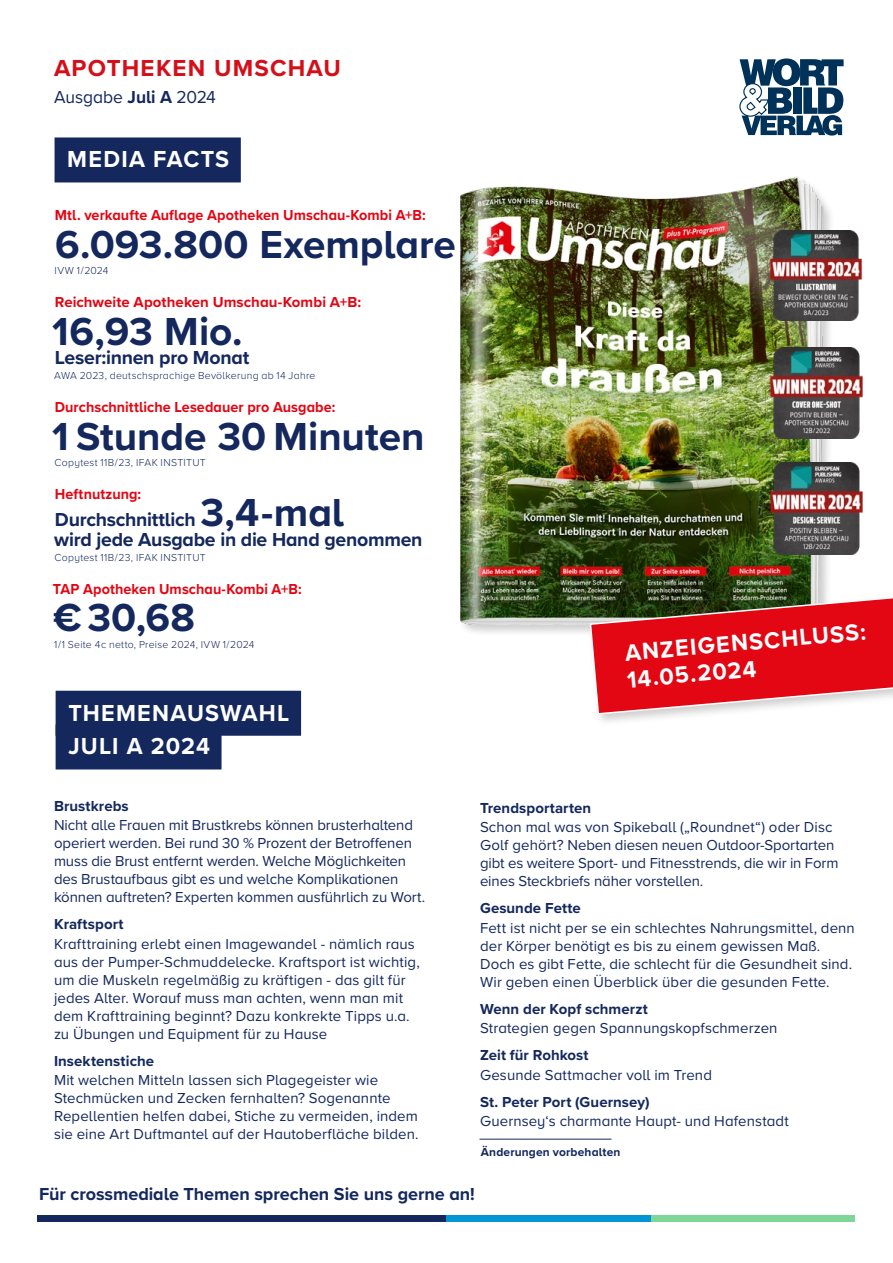
<style>
.page{position:relative;width:893px;height:1263px;background:#fff}
.page>*{position:absolute;margin:0;border:0;box-sizing:border-box;transform-origin:0 0}
.t1{font:700 40.5px "Proxima Nova A";color:#14285d}
.t2{font:700 24px/27px "Proxima Nova A";letter-spacing:.05em;color:#fff}
.t3{font:700 24px "Proxima Nova";letter-spacing:.05em;color:#d40f1a}
.t4{font:700 19.5px/19.5px "Proxima Nova A";letter-spacing:-.015em;color:#14285d}
.t5{font:700 18px "Proxima Nova A";letter-spacing:-.005em;color:#14285d}
.t6{font:18px "Proxima Nova A";letter-spacing:-.005em;color:#14285d}
.t7{font:15px/18px "Proxima Nova A";letter-spacing:.005em;color:#14285d}
.t8{font:700 15px "Proxima Nova A";letter-spacing:.005em;color:#e30613;scale:.96 1}
.t9{font:700 15px "Proxima Nova";letter-spacing:.005em;color:#14285d}
.t10{font:700 15px "Proxima Nova A";letter-spacing:.005em;color:#e30613}
.t11{font:700 12px "Proxima Nova A";letter-spacing:.015em;color:#14285d}
.t12{font:300 10.5px "Proxima Nova A";letter-spacing:.025em;color:#14285d}
.s1{font-weight:700}
.s2{font-size:40.5px}
</style>
<div class="page">
<div style="left:38px;top:1215px;width:408px;height:6px;background:#14285d"></div>
<div style="left:651px;top:1215px;width:204px;height:6px;background:#7ed699"></div>
<div style="left:446px;top:1215px;width:205px;height:6px;background:#0095d3"></div>
<div style="left:459px;top:176px;width:376px;height:462px;background:#000;opacity:.2"></div>
<img style="left:461px;top:176px;width:367px;height:448px">
<div style="left:586px;top:584px;width:307px;height:143px;background:#000;opacity:.2"></div>
<svg style="left:589px;top:586px;width:304px;height:129px"></svg>
<div style="left:55px;top:137px;width:186px;height:45px;background:#14285d"></div>
<div style="left:56px;top:691px;width:245px;height:45px;background:#14285d"></div>
<div style="left:56px;top:724px;width:166px;height:45px;background:#14285d"></div>
<hr style="left:479px;top:1139px;width:132px;height:1px;background:#14285d">
<svg style="left:739px;top:58px;width:105px;height:78px"></svg>
<img style="left:766px;top:231px;width:97px;height:90px">
<img style="left:766px;top:347px;width:97px;height:92px">
<img style="left:766px;top:462px;width:97px;height:92px">
<p class="t3" style="left:54px;top:50px;width:289px">APOTHEKEN UMSCHAU</p>
<p class="t6" style="left:54px;top:83px;width:163px">Ausgabe <span class="s1">Juli A</span> 2024</p>
<p class="t2" style="left:67px;top:145px;width:163px">MEDIA FACTS</p>
<p class="t8" style="left:55px;top:204px;width:388px">Mtl. verkaufte Auflage Apotheken Umschau-Kombi A+B:</p>
<p class="t1" style="left:55px;top:214px;width:402px">6.093.800 Exemplare</p>
<p class="t12" style="left:55px;top:263px;width:55px">IVW 1 / 2024</p>
<p class="t10" style="left:55px;top:291px;width:308px">Reichweite Apotheken Umschau-Kombi A+B:</p>
<p class="t1" style="left:52px;top:301px;width:192px">16,93 Mio.</p>
<p class="t4" style="left:55px;top:348px;width:196px">Leser:innen pro Monat</p>
<p class="t12" style="left:54px;top:368px;width:263px">AWA 2023, deutschsprachige Bevölkerung ab 14 Jahre</p>
<p class="t8" style="left:55px;top:396px;width:294px">Durchschnittliche Lesedauer pro Ausgabe:</p>
<p class="t1" style="left:52px;top:406px;width:374px">1 Stunde 30 Minuten</p>
<p class="t12" style="left:54px;top:455px;width:153px">Copytest 11B / 23, IFAK INSTITUT</p>
<p class="t8" style="left:55px;top:483px;width:92px">Heftnutzung:</p>
<p class="t4" style="left:54px;top:510px;width:370px">Durchschnittlich <span class="s2">3,4-mal<br></span>wird jede Ausgabe in die Hand genommen</p>
<p class="t12" style="left:54px;top:550px;width:153px">Copytest 11B / 23, IFAK INSTITUT</p>
<p class="t8" style="left:53px;top:578px;width:260px">TAP Apotheken Umschau-Kombi A+B:</p>
<p class="t1" style="left:53px;top:588px;width:143px">€ 30,68</p>
<p class="t12" style="left:54px;top:637px;width:202px">1 / 1 Seite 4 c netto, Preise 2024, IVW 1/ 2024</p>
<p class="t2" style="left:68px;top:699px;width:223px">THEMENAUSWAHL</p>
<p class="t2" style="left:68px;top:732px;width:143px">JULI A 2024</p>
<p class="t9" style="left:54px;top:794px;width:76px">Brustkrebs</p>
<p class="t7" style="left:54px;top:815px;width:373px">Nicht alle Frauen mit Brustkrebs können brusterhaltend operiert werden. Bei rund 30 % Prozent der Betroffenen muss die Brust entfernt werden. Welche Möglichkeiten des Brustaufbaus gibt es und welche Komplikationen können auftreten? Experten kommen ausführlich zu Wort.</p>
<p class="t9" style="left:54px;top:913px;width:71px">Kraftsport</p>
<p class="t7" style="left:54px;top:934px;width:367px">Krafttraining erlebt einen Imagewandel - nämlich raus aus der Pumper-Schmuddelecke. Kraftsport ist wichtig, um die Muskeln regelmäßig zu kräftigen - das gilt für jedes Alter. Worauf muss man achten, wenn man mit dem Krafttraining beginnt? Dazu konkrekte Tipps u.a. zu Übungen und Equipment für zu Hause</p>
<p class="t9" style="left:54px;top:1049px;width:102px">Insektenstiche</p>
<p class="t7" style="left:54px;top:1070px;width:366px">Mit welchen Mitteln lassen sich Plagegeister wie Stechmücken und Zecken fernhalten? Sogenannte Repellentien helfen dabei, Stiche zu vermeiden, indem sie eine Art Duftmantel auf der Hautoberfläche bilden.</p>
<p class="t2" style="left:623px;top:639px;width:244px;rotate:-5deg">ANZEIGENSCHLUSS:<br>14.05.2024</p>
<p class="t9" style="left:480px;top:797px;width:113px">Trendsportarten</p>
<p class="t7" style="left:480px;top:818px;width:360px">Schon mal was von Spikeball („Roundnet“) oder Disc Golf gehört? Neben diesen neuen Outdoor-Sportarten gibt es weitere Sport- und Fitnesstrends, die wir in Form eines Steckbriefs näher vorstellen.</p>
<p class="t9" style="left:480px;top:897px;width:102px">Gesunde Fette</p>
<p class="t7" style="left:480px;top:918px;width:376px">Fett ist nicht per se ein schlechtes Nahrungsmittel, denn der Körper benötigt es bis zu einem gewissen Maß.<br>Doch es gibt Fette, die schlecht für die Gesundheit sind.<br>Wir geben einen Überblick über die gesunden Fette.</p>
<p class="t9" style="left:480px;top:998px;width:169px">Wenn der Kopf schmerzt</p>
<p class="t7" style="left:480px;top:1019px;width:299px">Strategien gegen Spannungskopfschmerzen</p>
<p class="t9" style="left:480px;top:1044px;width:110px">Zeit für Rohkost</p>
<p class="t7" style="left:480px;top:1065px;width:233px">Gesunde Sattmacher voll im Trend</p>
<p class="t9" style="left:480px;top:1091px;width:171px">St. Peter Port (Guernsey)</p>
<p class="t7" style="left:480px;top:1112px;width:310px">Guernsey‘s charmante Haupt- und Hafenstadt</p>
<p class="t11" style="left:481px;top:1143px;width:141px">Änderungen vorbehalten</p>
<p class="t5" style="left:39px;top:1181px;width:437px">Für crossmediale Themen sprechen Sie uns gerne an!</p>
</div>
